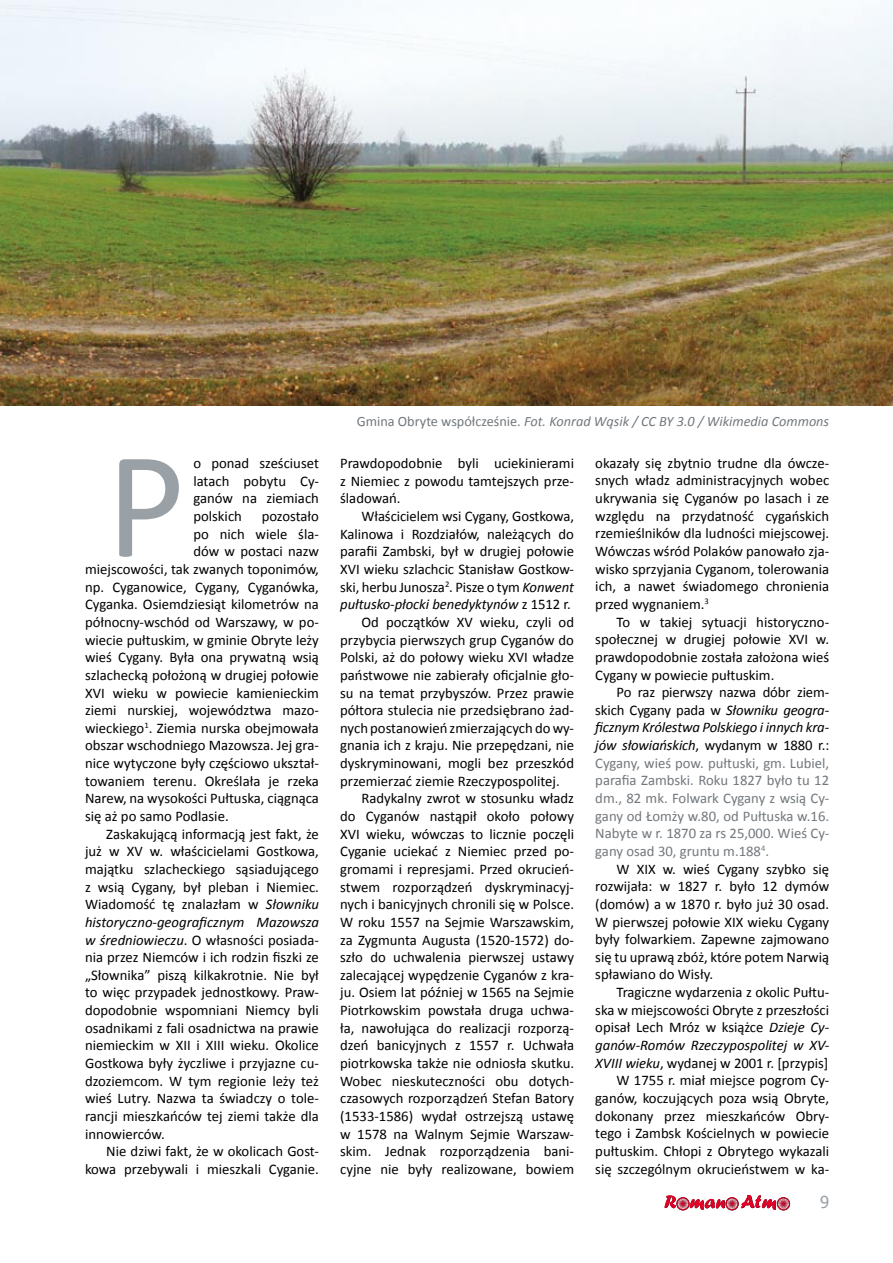
<style>
.page{position:relative;width:893px;height:1263px;background:#fff}
.page>*{position:absolute;margin:0;border:0;box-sizing:border-box;transform-origin:0 0}
.t1{font:153.6px "Calibri";color:#99a1a6}
.t2{font:14.7px/17.7px "Calibri";color:#000;text-align:justify}
.t3{font:14.7px/17.7px "Calibri";color:#72787d;text-align:justify}
.t4{font:italic 14.7px "Calibri";letter-spacing:-.005em;color:#000}
.t5{font:italic 14.25px "Calibri";color:#72787d}
.s1{font-style:italic}
.s2{font-style:normal}
.s3{color:#000}
.s4{font-style:italic;color:#000}
</style>
<div class="page">
<svg style="left:664px;top:1195px;width:126px;height:15px"></svg>
<img style="left:0;top:0;width:893px;height:405px">
<h1 class="t1" style="left:106px;top:410px;width:81px">P</h1>
<p class="t2" style="left:193px;top:454px;width:127px">o ponad sześciuset latach pobytu Cy&shy;ganów na ziemiach polskich</p>
<p class="t2" style="left:262px;top:507px;width:59px">pozostało</p>
<p class="t2" style="left:193px;top:524px;width:127px">po nich wiele śla-</p>
<p class="t2" style="left:193px;top:542px;width:127px">dów w postaci nazw</p>
<p class="t2" style="left:85px;top:560px;width:235px">miejscowości, tak zwanych toponimów,</p>
<p class="t2" style="left:85px;top:577px;width:235px">np. Cyganowice, Cygany, Cyganówka,</p>
<p class="t2" style="left:85px;top:595px;width:235px">Cyganka. Osiemdziesiąt kilometrów na</p>
<p class="t2" style="left:85px;top:612px;width:235px">północny-wschód od Warszawy, w po-</p>
<p class="t2" style="left:85px;top:630px;width:235px">wiecie pułtuskim, w gminie Obryte leży</p>
<p class="t2" style="left:85px;top:648px;width:235px">wieś Cygany. Była ona prywatną wsią</p>
<p class="t2" style="left:85px;top:665px;width:235px">szlachecką położoną w drugiej połowie</p>
<p class="t2" style="left:85px;top:683px;width:235px">XVI wieku w powiecie kamienieckim</p>
<p class="t2" style="left:85px;top:701px;width:235px">ziemi nurskiej, województwa mazo-</p>
<p class="t2" style="left:85px;top:718px;width:235px">wieckiego<sup>1</sup>. Ziemia nurska obejmowała</p>
<p class="t2" style="left:85px;top:736px;width:235px">obszar wschodniego Mazowsza. Jej gra-</p>
<p class="t2" style="left:85px;top:754px;width:235px">nice wytyczone były częściowo ukształ-</p>
<p class="t2" style="left:85px;top:771px;width:235px">towaniem terenu. Określała je rzeka</p>
<p class="t2" style="left:85px;top:789px;width:235px">Narew, na wysokości Pułtuska, ciągnąca</p>
<p class="t2" style="left:85px;top:806px;width:145px">się aż po samo Podlasie.</p>
<p class="t2" style="left:106px;top:824px;width:214px">Zaskakującą informacją jest fakt, że</p>
<p class="t2" style="left:85px;top:842px;width:235px">już w XV w. właścicielami Gostkowa,</p>
<p class="t2" style="left:85px;top:859px;width:235px">majątku szlacheckiego sąsiadującego</p>
<p class="t2" style="left:85px;top:877px;width:235px">z wsią Cygany, był pleban i Niemiec.</p>
<p class="t2" style="left:85px;top:895px;width:235px">Wiadomość tę znalazłam w <span class="s1">Słowniku</span></p>
<p class="t4" style="left:85px;top:913px;width:235px">historyczno-geograficznym Mazowsza</p>
<p class="t2" style="left:85px;top:930px;width:235px"><span class="s1">w średniowieczu</span>. O własności posiada-</p>
<p class="t2" style="left:85px;top:948px;width:235px">nia przez Niemców i ich rodzin fiszki ze</p>
<p class="t2" style="left:85px;top:965px;width:235px">„Słownika” piszą kilkakrotnie. Nie był</p>
<p class="t2" style="left:85px;top:983px;width:235px">to więc przypadek jednostkowy. Praw-</p>
<p class="t2" style="left:85px;top:1001px;width:235px">dopodobnie wspomniani Niemcy byli</p>
<p class="t2" style="left:85px;top:1018px;width:235px">osadnikami z fali osadnictwa na prawie</p>
<p class="t2" style="left:85px;top:1036px;width:235px">niemieckim w XII i XIII wieku. Okolice</p>
<p class="t2" style="left:85px;top:1053px;width:235px">Gostkowa były życzliwe i przyjazne cu-</p>
<p class="t2" style="left:85px;top:1071px;width:235px">dzoziemcom. W tym regionie leży też</p>
<p class="t2" style="left:85px;top:1089px;width:235px">wieś Lutry. Nazwa ta świadczy o tole-</p>
<p class="t2" style="left:85px;top:1106px;width:235px">rancji mieszkańców tej ziemi także dla</p>
<p class="t2" style="left:85px;top:1124px;width:81px">innowierców.</p>
<p class="t2" style="left:106px;top:1142px;width:214px">Nie dziwi fakt, że w okolicach Gost-</p>
<p class="t2" style="left:85px;top:1159px;width:235px">kowa przebywali i mieszkali Cyganie.</p>
<p class="t5" style="left:357px;top:413px;width:474px"><span class="s2">Gmina Obryte współcześnie.</span> Fot. Konrad Wąsik / CC BY 3.0 / Wikimedia Commons</p>
<p class="t2" style="left:340px;top:454px;width:235px">Prawdopodobnie byli uciekinierami z Niemiec z powodu tamtejszych prze&shy;śladowań.</p>
<p class="t2" style="left:361px;top:507px;width:214px">Właścicielem wsi Cygany, Gostkowa,</p>
<p class="t2" style="left:340px;top:524px;width:235px">Kalinowa i Rozdziałów, należących do</p>
<p class="t2" style="left:340px;top:542px;width:235px">parafii Zambski, był w drugiej połowie</p>
<p class="t2" style="left:340px;top:560px;width:235px">XVI wieku szlachcic Stanisław Gostkow-</p>
<p class="t2" style="left:340px;top:577px;width:235px">ski, herbu Junosza<sup>2</sup>. Pisze o tym <span class="s1">Konwent</span></p>
<p class="t4" style="left:340px;top:595px;width:232px">pułtusko-płocki benedyktynów <span class="s2">z 1512 r.</span></p>
<p class="t2" style="left:361px;top:612px;width:214px">Od początków XV wieku, czyli od</p>
<p class="t2" style="left:340px;top:630px;width:235px">przybycia pierwszych grup Cyganów do</p>
<p class="t2" style="left:340px;top:648px;width:235px">Polski, aż do połowy wieku XVI władze</p>
<p class="t2" style="left:340px;top:665px;width:235px">państwowe nie zabierały oficjalnie gło-</p>
<p class="t2" style="left:340px;top:683px;width:235px">su na temat przybyszów. Przez prawie</p>
<p class="t2" style="left:340px;top:701px;width:235px">półtora stulecia nie przedsiębrano żad-</p>
<p class="t2" style="left:340px;top:718px;width:235px">nych postanowień zmierzających do wy-</p>
<p class="t2" style="left:340px;top:736px;width:235px">gnania ich z kraju. Nie przepędzani, nie</p>
<p class="t2" style="left:340px;top:754px;width:235px">dyskryminowani, mogli bez przeszkód</p>
<p class="t2" style="left:340px;top:771px;width:221px">przemierzać ziemie Rzeczypospolitej.</p>
<p class="t2" style="left:361px;top:789px;width:214px">Radykalny zwrot w stosunku władz</p>
<p class="t2" style="left:340px;top:806px;width:235px">do Cyganów nastąpił około połowy</p>
<p class="t2" style="left:340px;top:824px;width:235px">XVI wieku, wówczas to licznie poczęli</p>
<p class="t2" style="left:340px;top:842px;width:235px">Cyganie uciekać z Niemiec przed po-</p>
<p class="t2" style="left:340px;top:859px;width:235px">gromami i represjami. Przed okrucień-</p>
<p class="t2" style="left:340px;top:877px;width:235px">stwem rozporządzeń dyskryminacyj-</p>
<p class="t2" style="left:340px;top:895px;width:235px">nych i banicyjnych chronili się w Polsce.</p>
<p class="t2" style="left:340px;top:912px;width:235px">W roku 1557 na Sejmie Warszawskim,</p>
<p class="t2" style="left:340px;top:930px;width:235px">za Zygmunta Augusta (1520-1572) do-</p>
<p class="t2" style="left:340px;top:948px;width:235px">szło do uchwalenia pierwszej ustawy</p>
<p class="t2" style="left:340px;top:965px;width:235px">zalecającej wypędzenie Cyganów z kra-</p>
<p class="t2" style="left:340px;top:983px;width:235px">ju. Osiem lat później w 1565 na Sejmie</p>
<p class="t2" style="left:340px;top:1001px;width:235px">Piotrkowskim powstała druga uchwa-</p>
<p class="t2" style="left:340px;top:1018px;width:235px">ła, nawołująca do realizacji rozporzą-</p>
<p class="t2" style="left:340px;top:1036px;width:235px">dzeń banicyjnych z 1557 r. Uchwała</p>
<p class="t2" style="left:340px;top:1053px;width:235px">piotrkowska także nie odniosła skutku.</p>
<p class="t2" style="left:340px;top:1071px;width:235px">Wobec nieskuteczności obu dotych-</p>
<p class="t2" style="left:340px;top:1089px;width:235px">czasowych rozporządzeń Stefan Batory</p>
<p class="t2" style="left:340px;top:1106px;width:235px">(1533-1586) wydał ostrzejszą ustawę</p>
<p class="t2" style="left:340px;top:1124px;width:235px">w 1578 na Walnym Sejmie Warszaw-</p>
<p class="t2" style="left:340px;top:1142px;width:235px">skim. Jednak rozporządzenia bani-</p>
<p class="t2" style="left:340px;top:1159px;width:235px">cyjne nie były realizowane, bowiem</p>
<p class="t2" style="left:595px;top:453px;width:235px">okazały się zbytnio trudne dla ówcze&shy;snych władz administracyjnych wobec ukrywania się Cyganów po lasach i ze względu na przydatność cygańskich rzemieślników dla ludności miejscowej.<br>Wówczas wśród Polaków panowało zja&shy;wisko sprzyjania Cyganom, tolerowania ich, a nawet świadomego chronienia przed wygnaniem.<sup>3</sup></p>
<p class="t2" style="left:595px;top:612px;width:235px;text-indent:21px">To w takiej sytuacji historyczno&shy;społecznej w drugiej połowie XVI w. prawdopodobnie została założona wieś Cygany w powiecie pułtuskim.</p>
<p class="t3" style="left:595px;top:683px;width:235px;text-indent:21px"><span class="s3">Po raz pierwszy nazwa dóbr ziem&shy;skich Cygany pada w</span> <span class="s4">Słowniku geogra&shy;ficznym Królestwa Polskiego i innych kra&shy;jów słowiańskich</span><span class="s3">, wydanym w 1880 r.:<br></span>Cygany, wieś pow. pułtuski, gm. Lubiel, parafia Zambski. Roku 1827 było tu 12 dm., 82 mk. Folwark Cygany z wsią Cy&shy;gany od Łomży w.80, od Pułtuska w.16.<br>Nabyte w r. 1870 za rs 25,000. Wieś Cy&shy;gany osad 30, gruntu m.188<sup>4</sup>.</p>
<p class="t2" style="left:595px;top:859px;width:235px;text-indent:21px">W XIX w. wieś Cygany szybko się rozwijała: w 1827 r. było 12 dymów (domów) a w 1870 r. było już 30 osad.<br>W pierwszej połowie XIX wieku Cygany były folwarkiem. Zapewne zajmowano się tu uprawą zbóż, które potem Narwią spławiano do Wisły.</p>
<p class="t2" style="left:595px;top:983px;width:235px;text-align:right">Tragiczne wydarzenia z okolic Pułtu&shy;ska w miejscowości Obryte z przeszłości opisał Lech Mróz w książce <span class="s1">Dzieje Cy&shy;ganów-Romów Rzeczypospolitej w XV-XVIII wieku</span>, wydanej w 2001 r. [przypis] W 1755 r. miał miejsce pogrom Cy&shy;ganów, koczujących poza wsią Obryte, dokonany przez mieszkańców Obry&shy;tego i Zambsk Kościelnych w powiecie pułtuskim. Chłopi z Obrytego wykazali się szczególnym okrucieństwem w ka-</p>
</div>
